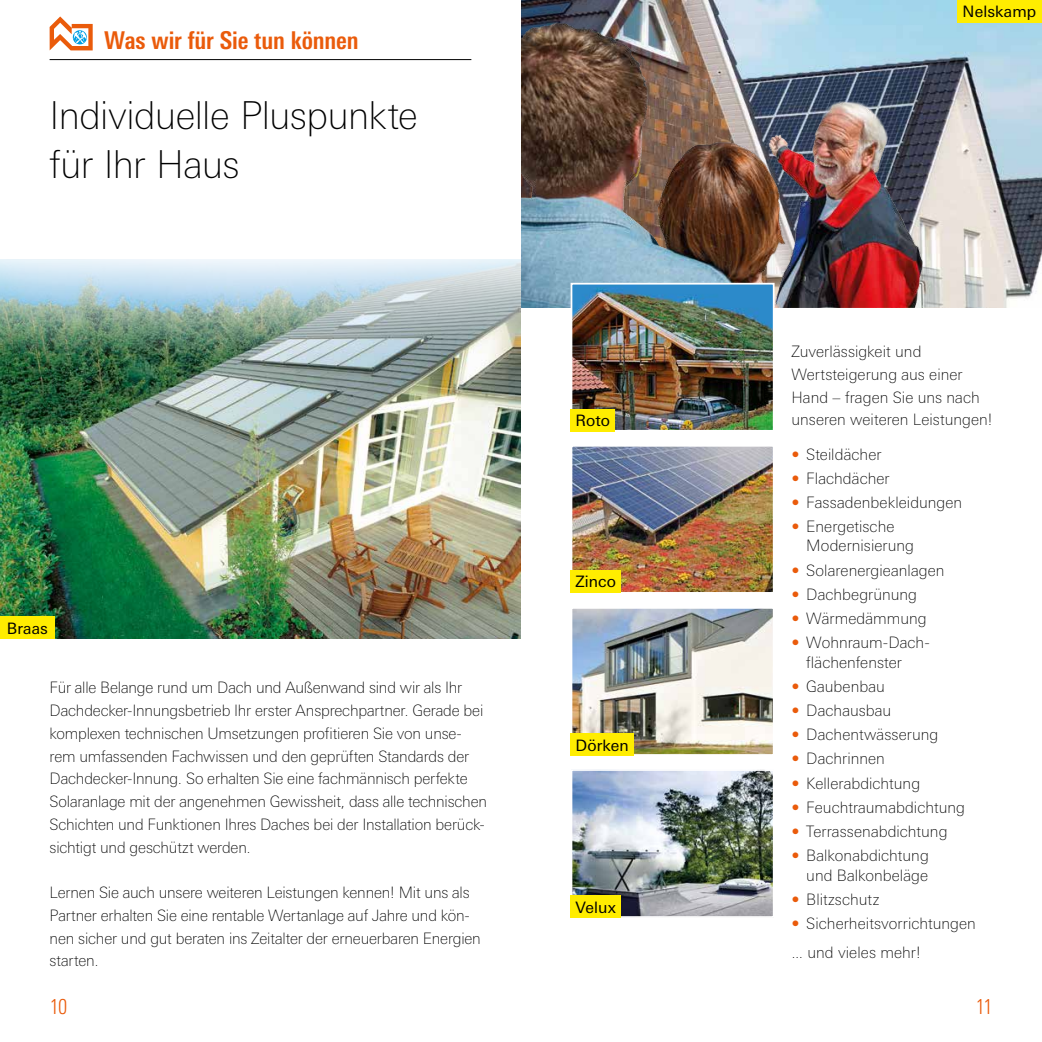
<style>
.page{position:relative;width:1042px;height:1042px;background:#fff}
.page>*{position:absolute;margin:0;border:0;box-sizing:border-box;transform-origin:0 0}
.t1{font:100 38.5px/49px "Linotype Univers Basic";letter-spacing:-.015em;color:#000}
.t2{font:700 condensed 24.5px "Linotype Univers";letter-spacing:-.005em;color:#ea5b0b}
.t3{font:300 condensed 21px "Linotype Univers";color:#ea5b0b}
.t4{font:100 15.75px/22.8px "Linotype Univers Basic";letter-spacing:-.005em;color:#000}
.t5{font:15.75px "Linotype Univers Basic";letter-spacing:.005em;color:#000}
.s1{color:#ea5b0b}
</style>
<div class="page">
<img style="left:0;top:259px;width:521px;height:379px">
<img style="left:521px;top:0;width:521px;height:308px">
<img style="left:521px;top:19px;width:432px;height:289px">
<svg style="left:50px;top:17px;width:43px;height:33px"></svg>
<hr style="left:50px;top:59px;width:421px;height:1px;background:#000">
<img style="left:573px;top:448px;width:198px;height:143px">
<div style="left:570px;top:445px;width:204px;height:149px;border:2px solid #fff"></div>
<img style="left:573px;top:610px;width:198px;height:143px">
<div style="left:570px;top:607px;width:204px;height:149px;border:2px solid #fff"></div>
<img style="left:573px;top:286px;width:198px;height:143px">
<div style="left:570px;top:283px;width:204px;height:149px;border:2px solid #fff"></div>
<img style="left:573px;top:772px;width:198px;height:143px">
<div style="left:570px;top:769px;width:204px;height:149px;border:2px solid #fff"></div>
<div style="left:570px;top:409px;width:45px;height:22px;background:#ffed00"></div>
<div style="left:570px;top:570px;width:51px;height:22px;background:#ffed00"></div>
<div style="left:570px;top:733px;width:64px;height:23px;background:#ffed00"></div>
<div style="left:570px;top:896px;width:51px;height:22px;background:#ffed00"></div>
<div style="left:957px;top:0;width:85px;height:22px;background:#ffed00"></div>
<div style="left:0;top:616px;width:55px;height:22px;background:#ffed00"></div>
<h2 class="t2" style="left:104px;top:26px;width:256px">Was wir für Sie tun können</h2>
<h1 class="t1" style="left:50px;top:91px;width:370px">Individuelle Pluspunkte für Ihr Haus</h1>
<p class="t5" style="left:7px;top:619px;width:43px">Braas</p>
<p class="t4" style="left:50px;top:676px;width:439px">Für alle Belange rund um Dach und Außenwand sind wir als Ihr Dachdecker-Innungsbetrieb Ihr erster Ansprechpartner. Gerade bei komplexen technischen Umsetzungen profitieren Sie von unse&shy;rem umfassenden Fachwissen und den geprüften Standards der Dachdecker-Innung. So erhalten Sie eine fachmännisch perfekte Solaranlage mit der angenehmen Gewissheit, dass alle technischen Schichten und Funktionen Ihres Daches bei der Installation berück&shy;sichtigt und geschützt werden.</p>
<p class="t4" style="left:50px;top:881px;width:433px">Lernen Sie auch unsere weiteren Leistungen kennen! Mit uns als Partner erhalten Sie eine rentable Wertanlage auf Jahre und kön&shy;nen sicher und gut beraten ins Zeitalter der erneuerbaren Energien starten.</p>
<p class="t5" style="left:575px;top:412px;width:36px">Roto</p>
<p class="t5" style="left:575px;top:573px;width:42px">Zinco</p>
<p class="t5" style="left:575px;top:736px;width:55px">Dörken</p>
<p class="t5" style="left:575px;top:898px;width:42px">Velux</p>
<p class="t5" style="left:962px;top:3px;width:75px">Nelskamp</p>
<p class="t4" style="left:791px;top:340px;width:203px">Zuverlässigkeit und<br>Wertsteigerung aus einer<br>Hand – fragen Sie uns nach unseren weiteren Leistungen!</p>
<p class="t4" style="left:791px;top:443px;width:92px"><span class="s1">•</span> Steildächer</p>
<p class="t4" style="left:791px;top:467px;width:100px"><span class="s1">•</span> Flachdächer</p>
<p class="t4" style="left:791px;top:491px;width:172px"><span class="s1">•</span> Fassadenbekleidungen</p>
<p class="t4" style="left:806px;top:517px;width:109px;line-height:19.2px;text-indent:-15px"><span class="s1">•</span> Energetische<br>Modernisierung</p>
<p class="t4" style="left:791px;top:559px;width:155px"><span class="s1">•</span> Solarenergieanlagen</p>
<p class="t4" style="left:791px;top:583px;width:127px"><span class="s1">•</span> Dachbegrünung</p>
<p class="t4" style="left:791px;top:607px;width:137px"><span class="s1">•</span> Wärmedämmung</p>
<p class="t4" style="left:806px;top:633px;width:125px;line-height:19.2px;text-indent:-15px"><span class="s1">•</span> Wohnraum-Dach&shy;flächenfenster</p>
<p class="t4" style="left:791px;top:675px;width:95px"><span class="s1">•</span> Gaubenbau</p>
<p class="t4" style="left:791px;top:699px;width:101px"><span class="s1">•</span> Dachausbau</p>
<p class="t4" style="left:791px;top:723px;width:148px"><span class="s1">•</span> Dachentwässerung</p>
<p class="t4" style="left:791px;top:747px;width:95px"><span class="s1">•</span> Dachrinnen</p>
<p class="t4" style="left:791px;top:772px;width:130px"><span class="s1">•</span> Kellerabdichtung</p>
<p class="t4" style="left:791px;top:796px;width:175px"><span class="s1">•</span> Feuchtraumabdichtung</p>
<p class="t4" style="left:791px;top:820px;width:158px"><span class="s1">•</span> Terrassenabdichtung</p>
<p class="t4" style="left:791px;top:846px;width:139px;line-height:19.2px;text-align:right"><span class="s1">•</span> Balkonabdichtung und Balkonbeläge</p>
<p class="t4" style="left:791px;top:888px;width:89px"><span class="s1">•</span> Blitzschutz</p>
<p class="t4" style="left:791px;top:909px;width:186px;line-height:29.2px"><span class="s1">•</span> Sicherheitsvorrichtungen ... und vieles mehr!</p>
<h3 class="t3" style="left:50px;top:994px;width:19px">10</h3>
<h3 class="t3" style="left:975px;top:994px;width:18px">11</h3>
</div>
